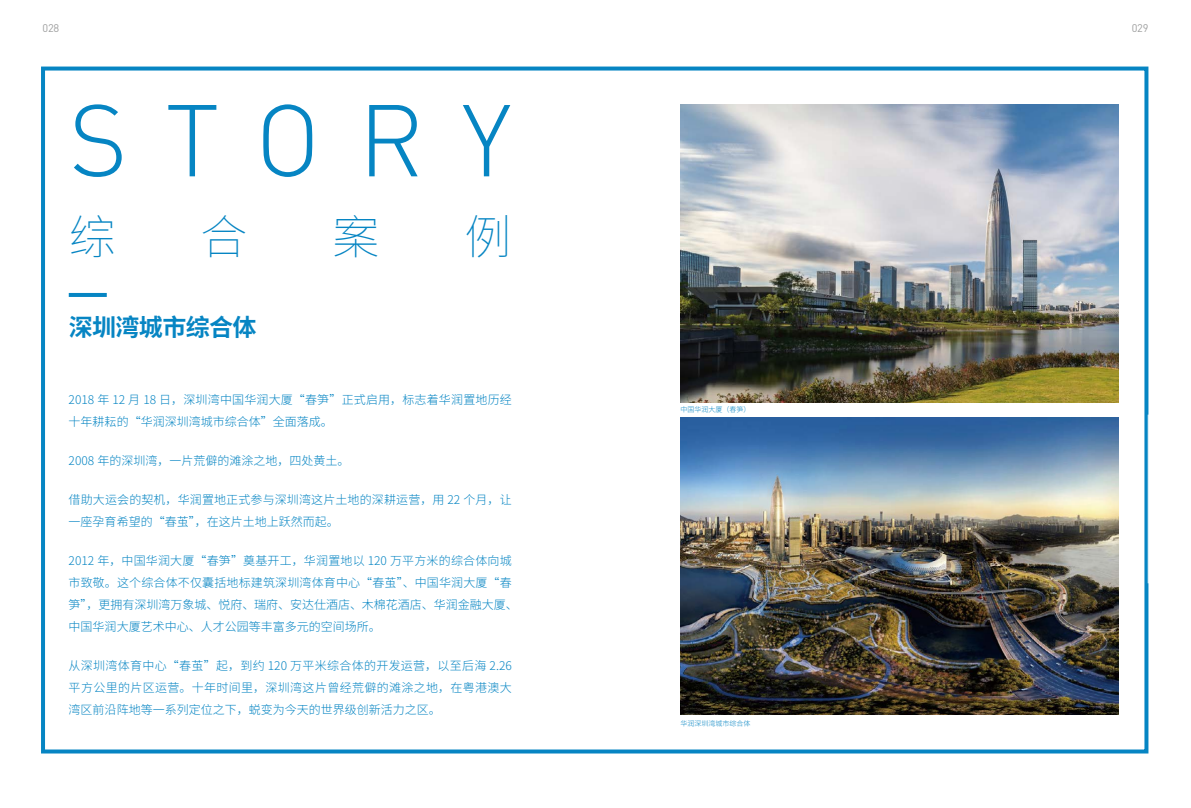
<style>
.page{position:relative;width:1191px;height:808px;background:#fff}
.page>*{position:absolute;margin:0;border:0;box-sizing:border-box;transform-origin:0 0}
.t1{font:300 100.2px "DIN Pro";letter-spacing:.375em;color:#0685c3}
.t2{font:100 46.8px "Noto Sans Hans";color:#0685c3}
.t3{font:700 24px "Noto Sans Hans";letter-spacing:-.025em;color:#0685c3}
.t4{font:300 12px/22px "Noto Sans Hans";color:#0685c3}
.t5{font:11px "DIN Pro";letter-spacing:-.025em;color:#9fa0a0}
.t6{font:300 7px "Noto Sans Hans";color:#0685c3}
</style>
<div class="page">
<div style="left:41px;top:67px;width:1107px;height:686px;border:4px solid #0685c3"></div>
<hr style="left:69px;top:293px;width:38px;height:4px;background:#0685c3">
<img style="left:680px;top:105px;width:438px;height:298px">
<img style="left:680px;top:418px;width:438px;height:297px">
<p class="t5" style="left:43px;top:21px;width:18px">028</p>
<p class="t5" style="left:1131px;top:21px;width:18px">029</p>
<h1 class="t1" style="left:69px;top:72px;width:444px">STORY</h1>
<h2 class="t2" style="left:69px;top:211px;width:48px">综</h2>
<h2 class="t2" style="left:201px;top:211px;width:48px">合</h2>
<h2 class="t2" style="left:332px;top:211px;width:48px">案</h2>
<h2 class="t2" style="left:464px;top:211px;width:48px">例</h2>
<h3 class="t3" style="left:69px;top:314px;width:189px">深圳湾城市综合体</h3>
<p class="t4" style="left:69px;top:389px;width:445px">2018 年 12 月 18 日，深圳湾中国华润大厦“春笋”正式启用，标志着华润置地历经十年耕耘的“华润深圳湾城市综合体”全面落成。</p>
<p class="t4" style="left:69px;top:450px;width:282px">2008 年的深圳湾，一片荒僻的滩涂之地，四处黄土。</p>
<p class="t4" style="left:69px;top:489px;width:444px">借助大运会的契机，华润置地正式参与深圳湾这片土地的深耕运营，用 22 个月，让一座孕育希望的“春茧”，在这片土地上跃然而起。</p>
<p class="t4" style="left:69px;top:550px;width:451px">2012 年，中国华润大厦“春笋”奠基开工，华润置地以 120 万平方米的综合体向城市致敬。这个综合体不仅囊括地标建筑深圳湾体育中心“春茧”、中国华润大厦“春笋”，更拥有深圳湾万象城、悦府、瑞府、安达仕酒店、木棉花酒店、华润金融大厦、中国华润大厦艺术中心、人才公园等丰富多元的空间场所。</p>
<p class="t4" style="left:69px;top:655px;width:445px;text-align:justify">从深圳湾体育中心“春茧”起，到约 120 万平米综合体的开发运营，以至后海 2.26平方公里的片区运营。十年时间里，深圳湾这片曾经荒僻的滩涂之地，在粤港澳大湾区前沿阵地等一系列定位之下，蜕变为今天的世界级创新活力之区。</p>
<p class="t6" style="left:680px;top:406px;width:71px">中国华润大厦（春笋）</p>
<p class="t6" style="left:680px;top:719px;width:71px">华润深圳湾城市综合体</p>
</div>
